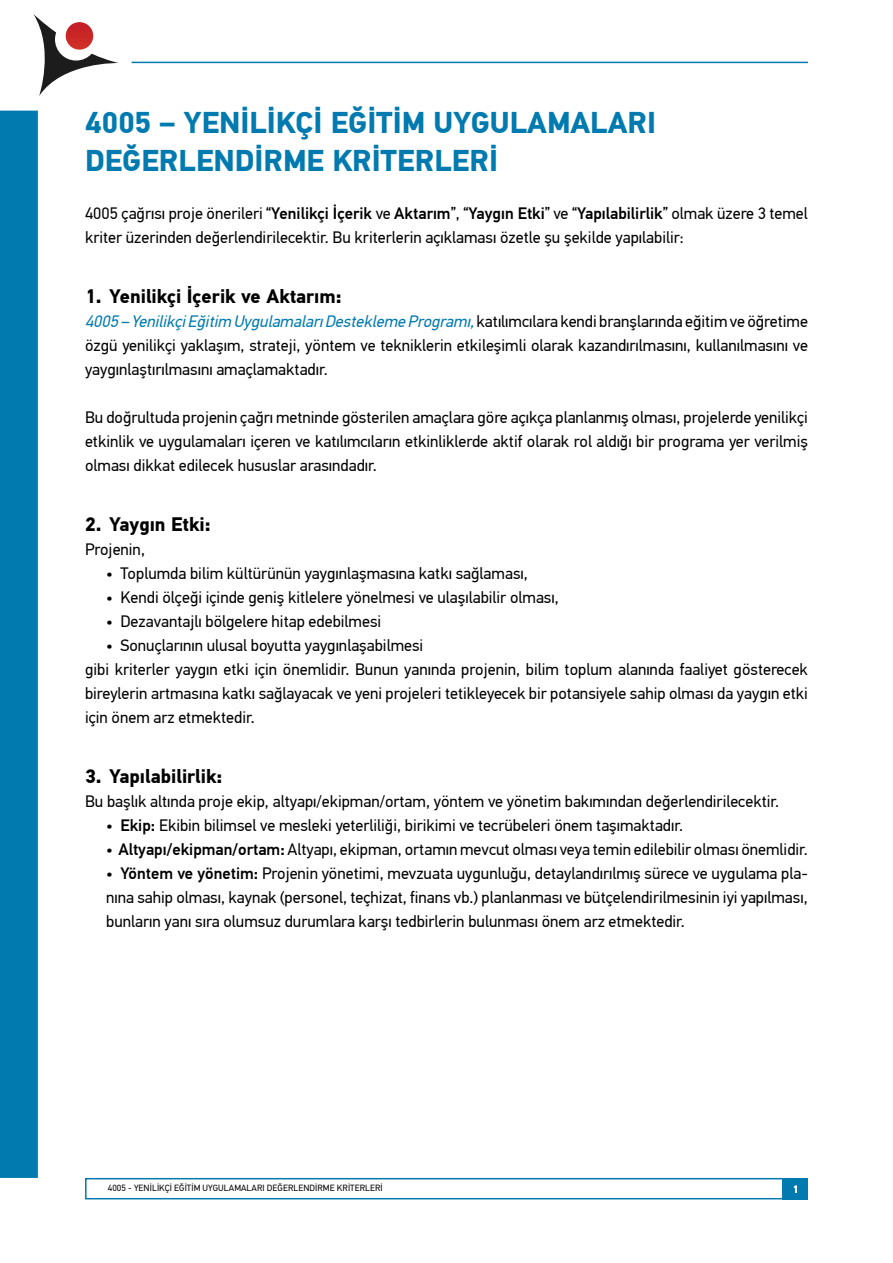
<style>
.page{position:relative;width:893px;height:1263px;background:#fff}
.page>*{position:absolute;margin:0;border:0;box-sizing:border-box;transform-origin:0 0}
.t1{font:700 30px/37.5px "PF Din Text Pro";color:#007aaf}
.t2{font:700 19.5px "PF Din Text Pro";color:#000}
.t3{font:16.5px/24px "PF Din Text Pro";color:#000;text-align:justify}
.t4{font:700 10.5px "PF Din Text Pro";color:#fff}
.t5{font:9px "PF Din Text Pro";letter-spacing:.01em;color:#000}
.s1{font-weight:500}
.s2{font-style:italic;color:#007aaf}
</style>
<div class="page">
<div style="left:85px;top:1178px;width:708px;height:21px;border:2px solid #007aaf"></div>
<div style="left:782px;top:1178px;width:26px;height:21px;background:#007aaf"></div>
<div style="left:0;top:111px;width:38px;height:1067px;background:#007aaf"></div>
<hr style="left:132px;top:62px;width:676px;height:1px;background:#007aaf">
<svg style="left:33px;top:14px;width:86px;height:82px"></svg>
<h1 class="t1" style="left:85px;top:105px;width:572px">4005 – YENİLİKÇİ EĞİTİM UYGULAMALARI<br>DEĞERLENDİRME KRİTERLERİ</h1>
<p class="t3" style="left:85px;top:201px;width:724px">4005 çağrısı proje önerileri “<span class="s1">Yenilikçi İçerik</span> ve <span class="s1">Aktarım</span>”, “<span class="s1">Yaygın Etki</span>” ve “<span class="s1">Yapılabilirlik</span>” olmak üzere 3 temel kriter üzerinden değerlendirilecektir. Bu kriterlerin açıklaması özetle şu şekilde yapılabilir:</p>
<p class="t2" style="left:85px;top:284px;width:258px">1. Yenilikçi İçerik ve Aktarım:</p>
<p class="t3" style="left:85px;top:309px;width:724px"><span class="s2">4005 – YenilikçiEğitim UygulamalarıDestekleme Programı,</span>k a t ı l ı m c ı l a ra ke n d i b ra n ş l a r ı n d a e ğ i t i m ve ö ğ re t i m e özgü yenilikçi yaklaşım, strateji, yöntem ve tekniklerin etkileşimli olarak kazandırılmasını, kullanılmasını ve yaygınlaştırılmasını amaçlamaktadır.</p>
<p class="t3" style="left:85px;top:405px;width:724px">Bu doğrultuda projenin çağrı metninde gösterilen amaçlara göre açıkça planlanmış olması, projelerde yenilikçi etkinlik ve uygulamaları içeren ve katılımcıların etkinliklerde aktif olarak rol aldığı bir programa yer verilmiş olması dikkat edilecek hususlar arasındadır.</p>
<p class="t2" style="left:85px;top:512px;width:127px">2. Yaygın Etki:</p>
<p class="t3" style="left:85px;top:537px;width:62px">Projenin,</p>
<p class="t3" style="left:106px;top:561px;width:423px">• Toplumda bilim kültürünün yaygınlaşmasına katkı sağlaması,</p>
<p class="t3" style="left:106px;top:585px;width:454px">• Kendi ölçeği içinde geniş kitlelere yönelmesi ve ulaşılabilir olması,</p>
<p class="t3" style="left:106px;top:609px;width:276px">• Dezavantajlı bölgelere hitap edebilmesi</p>
<p class="t3" style="left:85px;top:633px;width:724px;text-align:left;text-indent:21px">• Sonuçlarının ulusal boyutta yaygınlaşabilmesi<br>gibi kriterler yaygın etki için önemlidir. Bunun yanında projenin, bilim toplum alanında faaliyet gösterecek bireylerin artmasına katkı sağlayacak ve yeni projeleri tetikleyecek bir potansiyele sahip olması da yaygın etki için önem arz etmektedir.</p>
<p class="t2" style="left:85px;top:764px;width:139px">3. Yapılabilirlik:</p>
<p class="t3" style="left:85px;top:789px;width:696px">Bu başlık altında proje ekip, altyapı/ekipman/ortam, yöntem ve yönetim bakımından değerlendirilecektir.</p>
<p class="t3" style="left:106px;top:813px;width:578px">• <span class="s1">Ekip:</span> Ekibin bilimsel ve mesleki yeterliliği, birikimi ve tecrübeleri önem taşımaktadır.</p>
<p class="t3" style="left:106px;top:837px;width:703px">• <span class="s1">Altyapı/ekipman/ortam:</span> Altyapı, ekipman, ortamın mevcut olması veya temin edilebilir olması önemlidir.</p>
<p class="t3" style="left:106px;top:861px;width:703px">• <span class="s1">Yöntem ve yönetim:</span> Projenin yönetimi, mevzuata uygunluğu, detaylandırılmış sürece ve uygulama pla&shy;nına sahip olması, kaynak (personel, teçhizat, finans vb.) planlanması ve bütçelendirilmesinin iyi yapılması, bunların yanı sıra olumsuz durumlara karşı tedbirlerin bulunması önem arz etmektedir.</p>
<p class="t5" style="left:108px;top:1182px;width:276px">4005 - YENİLİKÇİ EĞİTİM UYGULAMALARI DEĞERLENDİRME KRİTERLERİ</p>
<p class="t4" style="left:793px;top:1182px;width:7px">1</p>
</div>
